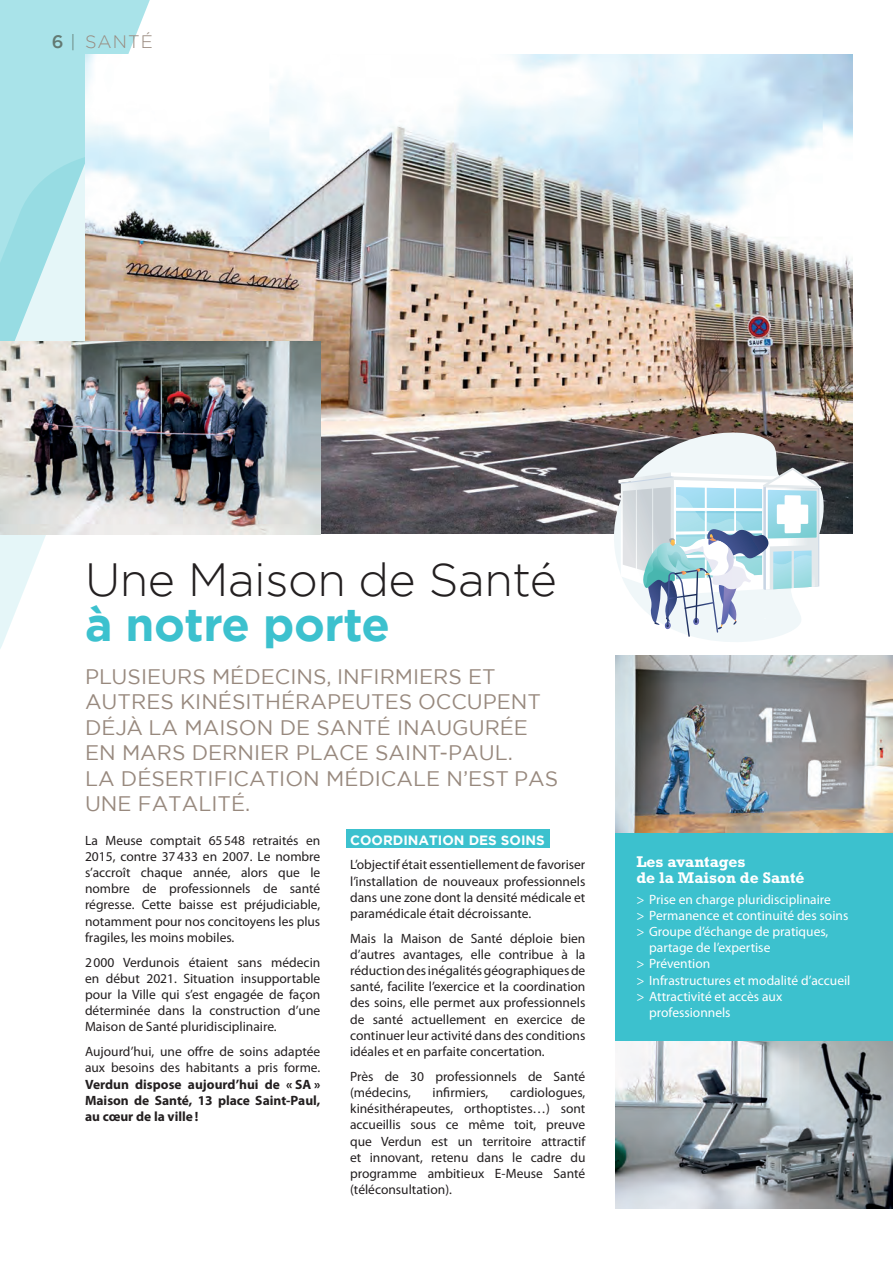
<style>
.page{position:relative;width:893px;height:1263px;background:#fff}
.page>*{position:absolute;margin:0;border:0;box-sizing:border-box;transform-origin:0 0}
.t1{font:300 46.5px "Gotham";letter-spacing:-.01em;color:#231f20}
.t2{font:700 46.5px "Gotham";letter-spacing:-.01em;color:#3cc1ce}
.t3{font:21px/25.5px "Gotham";color:#98897e}
.t4{font:300 18px "Gotham";letter-spacing:.06em;color:#98897e}
.t5{font:700 15.75px/16.5px "Rockwell";color:#fff}
.t6{font:13.5px/16.2px "Myriad Pro";color:#231f20;text-align:justify}
.t7{font:13.5px "Myriad Pro";color:#fff}
.t8{font:700 13.5px/16.2px "Myriad Pro";color:#231f20;text-align:justify}
.t9{font:700 13.5px "Gotham";color:#fff}
.s1{font-weight:500}
</style>
<div class="page">
<div style="left:0;top:0;width:150px;height:147px;background:#a9e3e9"></div>
<svg style="left:0;top:147px;width:85px;height:502px"></svg>
<img style="left:85px;top:54px;width:767px;height:480px">
<img style="left:615px;top:1041px;width:278px;height:168px">
<img style="left:615px;top:656px;width:278px;height:177px">
<img style="left:0;top:341px;width:320px;height:194px">
<div style="left:346px;top:829px;width:203px;height:19px;background:#3cc1ce"></div>
<div style="left:615px;top:833px;width:278px;height:208px;background:#3cc1ce"></div>
<svg style="left:607px;top:422px;width:222px;height:240px"></svg>
<svg style="left:618px;top:468px;width:203px;height:169px"></svg>
<h3 class="t4" style="left:51px;top:31px;width:104px"><span class="s1">6</span> | SANTÉ</h3>
<h1 class="t1" style="left:85px;top:550px;width:473px">Une Maison de Santé</h1>
<h1 class="t2" style="left:85px;top:594px;width:307px">à notre porte</h1>
<h2 class="t3" style="left:85px;top:663px;width:475px">PLUSIEURS MÉDECINS, INFIRMIERS ET<br>AUTRES KINÉSITHÉRAPEUTES OCCUPENT<br>DÉJÀ LA MAISON DE SANTÉ INAUGURÉE<br>EN MARS DERNIER PLACE SAINT-PAUL.<br>LA DÉSERTIFICATION MÉDICALE N’EST PAS<br>UNE FATALITÉ.</h2>
<p class="t6" style="left:85px;top:832px;width:237px">La Meuse comptait 65548 retraités en 2015, contre 37433 en 2007. Le nombre s’accroît chaque année, alors que le nombre de professionnels de santé régresse. Cette baisse est préjudiciable, notamment pour nos concitoyens les plus fragiles, les moins mobiles.</p>
<p class="t6" style="left:85px;top:954px;width:237px">2000 Verdunois étaient sans médecin en début 2021. Situation insupportable pour la Ville qui s’est engagée de façon déterminée dans la construction d’une Maison de Santé pluridisciplinaire.</p>
<p class="t6" style="left:85px;top:1043px;width:237px">Aujourd’hui, une offre de soins adaptée aux besoins des habitants a pris forme.</p>
<p class="t8" style="left:85px;top:1075px;width:237px">Verdun dispose aujourd’hui de « SA » Maison de Santé, 13 place Saint-Paul, au cœur de la ville!</p>
<p class="t9" style="left:350px;top:831px;width:196px">COORDINATION DES SOINS</p>
<p class="t6" style="left:350px;top:856px;width:237px">L’objectif était essentiellement de favoriser l’installation de nouveaux professionnels dans une zone dont la densité médicale et paramédicale était décroissante.</p>
<p class="t6" style="left:350px;top:930px;width:237px">Mais la Maison de Santé déploie bien d’autres avantages, elle contribue à la réduction des inégalités géographiques de santé, facilite l’exercice et la coordination des soins, elle permet aux professionnels de santé actuellement en exercice de continuer leur activité dans des conditions idéales et en parfaite concertation.</p>
<p class="t6" style="left:350px;top:1068px;width:237px">Près de 30 professionnels de Santé (médecins,</p>
<p class="t6" style="left:433px;top:1084px;width:57px">infirmiers,</p>
<p class="t6" style="left:350px;top:1084px;width:237px;text-indent:160px">cardiologues, kinésithérapeutes, orthoptistes…) sont accueillis sous ce même toit, preuve que Verdun est un territoire attractif et innovant, retenu dans le cadre du programme ambitieux E-Meuse Santé (téléconsultation).</p>
<p class="t5" style="left:636px;top:853px;width:170px">Les avantages<br>de la Maison de Santé</p>
<p class="t7" style="left:636px;top:891px;width:196px">&gt; Prise en charge pluridisciplinaire</p>
<p class="t7" style="left:636px;top:907px;width:213px">&gt; Permanence et continuité des soins</p>
<p class="t7" style="left:636px;top:923px;width:193px">&gt; Groupe d’échange de pratiques,</p>
<p class="t7" style="left:649px;top:939px;width:123px">partage de l’expertise</p>
<p class="t7" style="left:636px;top:955px;width:75px">&gt; Prévention</p>
<p class="t7" style="left:636px;top:972px;width:216px">&gt; Infrastructures et modalité d’accueil</p>
<p class="t7" style="left:636px;top:988px;width:147px">&gt; Attractivité et accès aux</p>
<p class="t7" style="left:649px;top:1004px;width:83px">professionnels</p>
</div>
